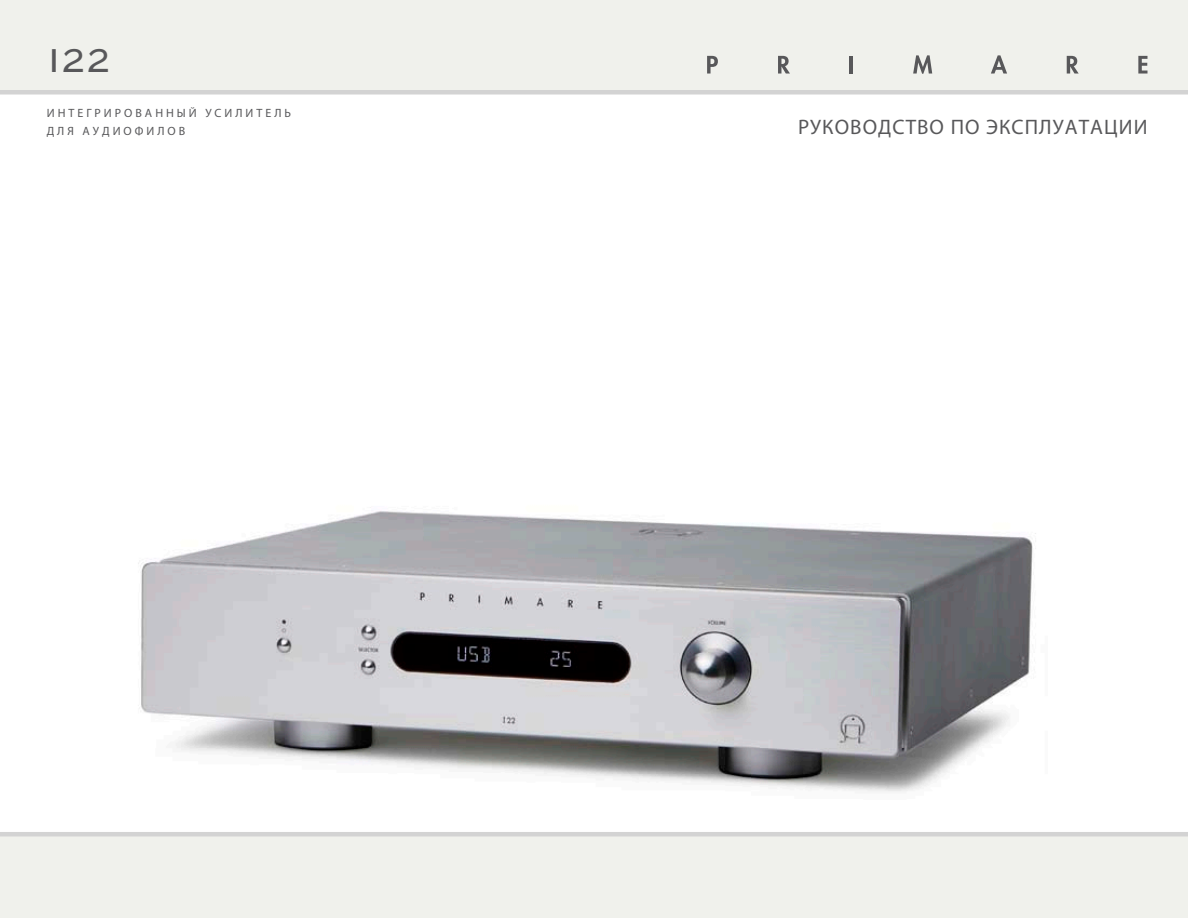
<style>
.page{position:relative;width:1188px;height:918px;background:#fff}
.page>*{position:absolute;margin:0;border:0;box-sizing:border-box;transform-origin:0 0}
.t1{font:43.5px "Lindgrensans";color:#58585a}
.t2{font:21px "Myriad Pro";letter-spacing:.05em;color:#58585a}
.t3{font:12px/18px "Myriad Pro";letter-spacing:.25em;color:#58585a}
</style>
<div class="page">
<div style="left:0;top:0;width:1188px;height:94px;background:#f0f1ec"></div>
<div style="left:0;top:832px;width:1188px;height:86px;background:#f0f1ec"></div>
<svg style="left:707px;top:56px;width:11px;height:18px"></svg>
<svg style="left:778px;top:56px;width:12px;height:18px"></svg>
<hr style="left:850px;top:56px;width:3px;height:18px;background:#58585a">
<svg style="left:913px;top:55px;width:19px;height:19px"></svg>
<svg style="left:991px;top:55px;width:16px;height:19px"></svg>
<svg style="left:1067px;top:56px;width:12px;height:18px"></svg>
<svg style="left:1138px;top:56px;width:9px;height:18px"></svg>
<img style="left:138px;top:511px;width:898px;height:281px">
<h1 class="t1" style="left:47px;top:39px;width:66px">I22</h1>
<p class="t3" style="left:47px;top:104px;width:246px">ИНТЕГРИРОВАННЫЙ УСИЛИТЕЛЬ<br>ДЛЯ АУДИОФИЛОВ</p>
<h2 class="t2" style="left:798px;top:114px;width:351px">РУКОВОДСТВО ПО ЭКСПЛУАТАЦИИ</h2>
</div>
